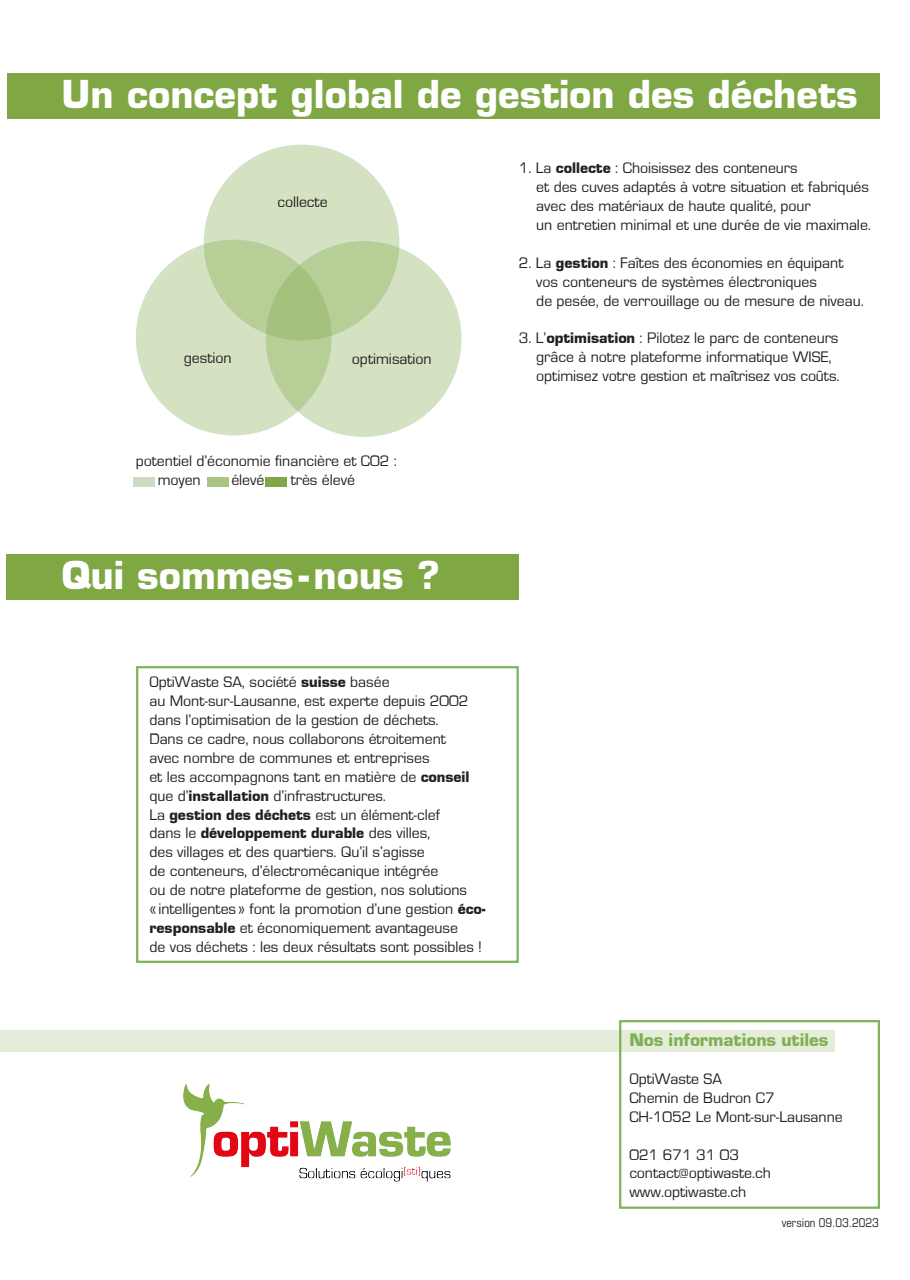
<style>
.page{position:relative;width:910px;height:1280px;background:#fff}
.page>*{position:absolute;margin:0;border:0;box-sizing:border-box;transform-origin:0 0}
.t1{font:700 37.5px "Eurostile";color:#fff}
.t2{font:900 18.75px "Eurostile";color:#80b359}
.t3{font:15.75px/18.9px "Eurostile";color:#231f20}
.t4{font:15.75px "Eurostile Black DTC";color:#231f20}
.t5{font:condensed 12px "Eurostile";color:#231f20}
.s1{font-family:"Eurostile Black DTC"}
.s2{font-family:"Eurostile"}
</style>
<div class="page">
<div style="left:619px;top:1020px;width:261px;height:189px;border:2px solid #80b359"></div>
<div style="left:0;top:1030px;width:835px;height:21px;background:#e5edda"></div>
<img style="left:183px;top:1085px;width:267px;height:96px">
<div style="left:6px;top:554px;width:513px;height:45px;background:#7fa744"></div>
<div style="left:136px;top:666px;width:383px;height:297px;border:2px solid #80b359"></div>
<div style="left:7px;top:74px;width:873px;height:45px;background:#7fa744"></div>
<div style="left:205px;top:146px;width:193px;height:193px;background:#d4e2c1;border-radius:50%"></div>
<svg style="left:137px;top:241px;width:194px;height:193px;background:#cdddb7"></svg>
<svg style="left:267px;top:242px;width:193px;height:194px;background:#c6d8ac"></svg>
<div style="left:134px;top:477px;width:21px;height:9px;background:#cddcc0"></div>
<div style="left:207px;top:477px;width:21px;height:9px;background:#aac583"></div>
<div style="left:266px;top:477px;width:21px;height:9px;background:#7fa744"></div>
<p class="t1" style="left:48px;top:71px;width:380px">Qui s mmes-n us ?</p>
<p class="t1" style="left:62px;top:71px;width:798px">Un concept global de gestion des déchets</p>
<p class="t3" style="left:277px;top:193px;width:52px">collecte</p>
<p class="t3" style="left:184px;top:348px;width:49px">gestion</p>
<p class="t3" style="left:352px;top:349px;width:81px">optimisation</p>
<p class="t3" style="left:136px;top:452px;width:263px">potentiel d’économie financière et C02 :</p>
<p class="t3" style="left:158px;top:471px;width:44px">moyen</p>
<p class="t3" style="left:231px;top:471px;width:35px">élevé</p>
<p class="t3" style="left:291px;top:471px;width:66px">très élevé</p>
<p class="t1" style="left:61px;top:552px;width:380px">Qui sommes-nous ?</p>
<p class="t3" style="left:519px;top:159px;width:280px">1. La <span class="s1">collecte</span> : Choisissez des conteneurs</p>
<p class="t3" style="left:536px;top:178px;width:334px">et des cuves adaptés à votre situation et fabriqués</p>
<p class="t3" style="left:536px;top:197px;width:276px">avec des matériaux de haute qualité, pour</p>
<p class="t3" style="left:536px;top:215px;width:336px">un entretien minimal et une durée de vie maximale.</p>
<p class="t3" style="left:519px;top:253px;width:326px">2. La <span class="s1">gestion</span> : Faîtes des économies en équipant</p>
<p class="t3" style="left:536px;top:272px;width:282px">vos conteneurs de systèmes électroniques</p>
<p class="t3" style="left:536px;top:291px;width:329px">de pesée, de verrouillage ou de mesure de niveau.</p>
<p class="t3" style="left:519px;top:329px;width:321px">3. L’<span class="s1">optimisation</span> : Pilotez le parc de conteneurs</p>
<p class="t3" style="left:536px;top:348px;width:297px">grâce à notre plateforme informatique WISE,</p>
<p class="t3" style="left:536px;top:367px;width:305px">optimisez votre gestion et maîtrisez vos coûts.</p>
<p class="t3" style="left:149px;top:673px;width:242px">OptiWaste SA, société <span class="s1">suisse</span> basée</p>
<p class="t3" style="left:149px;top:692px;width:321px">au Mont-sur-Lausanne, est experte depuis 2002</p>
<p class="t3" style="left:149px;top:710px;width:291px">dans l’optimisation de la gestion de déchets.</p>
<p class="t3" style="left:149px;top:729px;width:298px">Dans ce cadre, nous collaborons étroitement</p>
<p class="t3" style="left:149px;top:748px;width:282px">avec nombre de communes et entreprises</p>
<p class="t3" style="left:149px;top:767px;width:322px">et les accompagnons tant en matière de <span class="s1">conseil</span></p>
<p class="t3" style="left:149px;top:786px;width:238px">que d’<span class="s1">installation</span> d’infrastructures.</p>
<p class="t3" style="left:149px;top:805px;width:292px">La <span class="s1">gestion des déchets</span> est un élément-clef</p>
<p class="t4" style="left:149px;top:825px;width:283px"><span class="s2">dans le</span> développement durable <span class="s2">des villes,</span></p>
<p class="t3" style="left:149px;top:843px;width:277px">des villages et des quartiers. Qu’il s’agisse</p>
<p class="t3" style="left:149px;top:862px;width:290px">de conteneurs, d’électromécanique intégrée</p>
<p class="t3" style="left:149px;top:881px;width:319px">ou de notre plateforme de gestion, nos solutions</p>
<p class="t3" style="left:149px;top:899px;width:338px">« intelligentes » font la promotion d’une gestion <span class="s1">éco&shy;responsable</span> et économiquement avantageuse</p>
<p class="t3" style="left:149px;top:937px;width:334px">de vos déchets : les deux résultats sont possibles !</p>
<p class="t2" style="left:629px;top:1030px;width:201px">Nos informations utiles</p>
<p class="t3" style="left:629px;top:1069px;width:94px">OptiWaste SA</p>
<p class="t3" style="left:629px;top:1088px;width:147px">Chemin de Budron C7</p>
<p class="t3" style="left:629px;top:1107px;width:215px">CH-1052 Le Mont-sur-Lausanne</p>
<p class="t3" style="left:629px;top:1145px;width:111px">021 671 31 03</p>
<p class="t3" style="left:629px;top:1164px;width:143px">contact@optiwaste.ch</p>
<p class="t3" style="left:629px;top:1183px;width:118px">www.optiwaste.ch</p>
<p class="t5" style="left:782px;top:1215px;width:99px">version 09.03.2023</p>
</div>
